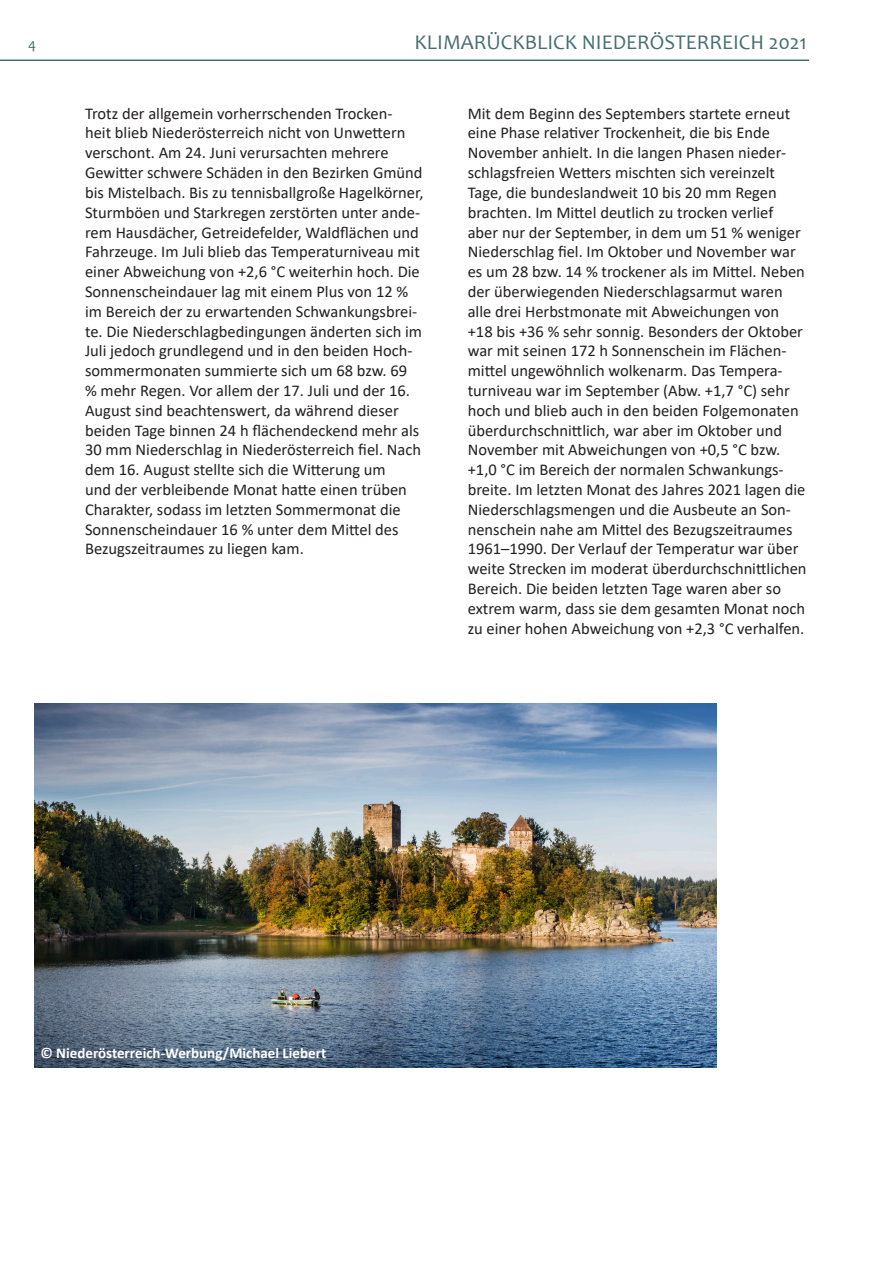
<style>
.page{position:relative;width:893px;height:1263px;background:#fff}
.page>*{position:absolute;margin:0;border:0;box-sizing:border-box;transform-origin:0 0}
.t1{font:21px "Candara";color:#466e71}
.Fließtext{font:16.5px/19.8px "Calibri";color:#231f20}
.t2{font:700 15px "Calibri";color:#fff}
.t3{font:15px "Candara";color:#466e71}
</style>
<div class="page">
<hr style="left:0;top:60px;width:809px;height:1px;background:#466e71">
<img style="left:34px;top:704px;width:682px;height:363px">
<p class="t3" style="left:28px;top:35px;width:9px">4</p>
<p class="t1" style="left:414px;top:29px;width:394px">KLIMARÜCKBLICK NIEDERÖSTERREICH 2021</p>
<p class="Fließtext" style="left:85px;top:103px;width:340px">Trotz der allgemein vorherrschenden Trocken-<br>heit blieb Niederösterreich nicht von Unwettern verschont. Am 24. Juni verursachten mehrere Gewitter schwere Schäden in den Bezirken Gmünd bis Mistelbach. Bis zu tennisballgroße Hagelkörner, Sturmböen und Starkregen zerstörten unter ande&shy;rem Hausdächer, Getreidefelder, Waldflächen und Fahrzeuge. Im Juli blieb das Temperaturniveau mit einer Abweichung von +2,6 °C weiterhin hoch. Die Sonnenscheindauer lag mit einem Plus von 12 % im Bereich der zu erwartenden Schwankungsbrei&shy;te. Die Niederschlagbedingungen änderten sich im Juli jedoch grundlegend und in den beiden Hoch&shy;sommermonaten summierte sich um 68 bzw. 69<br>% mehr Regen. Vor allem der 17. Juli und der 16.<br>August sind beachtenswert, da während dieser beiden Tage binnen 24 h flächendeckend mehr als</p>
<p class="Fließtext" style="left:85px;top:439px;width:338px">30 mm Niederschlag in Niederösterreich fiel. Nach dem 16. August stellte sich die Witterung um<br>und der verbleibende Monat hatte einen trüben Charakter, sodass im letzten Sommermonat die Sonnenscheindauer 16 % unter dem Mittel des Bezugszeitraumes zu liegen kam.</p>
<p class="Fließtext" style="left:468px;top:103px;width:340px">Mit dem Beginn des Septembers startete erneut eine Phase relativer Trockenheit, die bis Ende November anhielt. In die langen Phasen nieder&shy;schlagsfreien Wetters mischten sich vereinzelt Tage, die bundeslandweit 10 bis 20 mm Regen brachten. Im Mittel deutlich zu trocken verlief aber nur der September, in dem um 51 % weniger Niederschlag fiel. Im Oktober und November war es um 28 bzw. 14 % trockener als im Mittel. Neben der überwiegenden Niederschlagsarmut waren alle drei Herbstmonate mit Abweichungen von +18 bis +36 % sehr sonnig. Besonders der Oktober war mit seinen 172 h Sonnenschein im Flächen&shy;mittel ungewöhnlich wolkenarm. Das Tempera&shy;turniveau war im September (Abw. +1,7 °C) sehr hoch und blieb auch in den beiden Folgemonaten überdurchschnittlich, war aber im Oktober und November mit Abweichungen von +0,5 °C bzw. +1,0 °C im Bereich der normalen Schwankungs&shy;breite. Im letzten Monat des Jahres 2021 lagen die Niederschlagsmengen und die Ausbeute an Son&shy;nenschein nahe am Mittel des Bezugszeitraumes 1961–1990. Der Verlauf der Temperatur war über weite Strecken im moderat überdurchschnittlichen Bereich. Die beiden letzten Tage waren aber so extrem warm, dass sie dem gesamten Monat noch zu einer hohen Abweichung von +2,3 °C verhalfen.</p>
<p class="t2" style="left:40px;top:1042px;width:287px">© Niederösterreich-Werbung/Michael Liebert</p>
</div>
